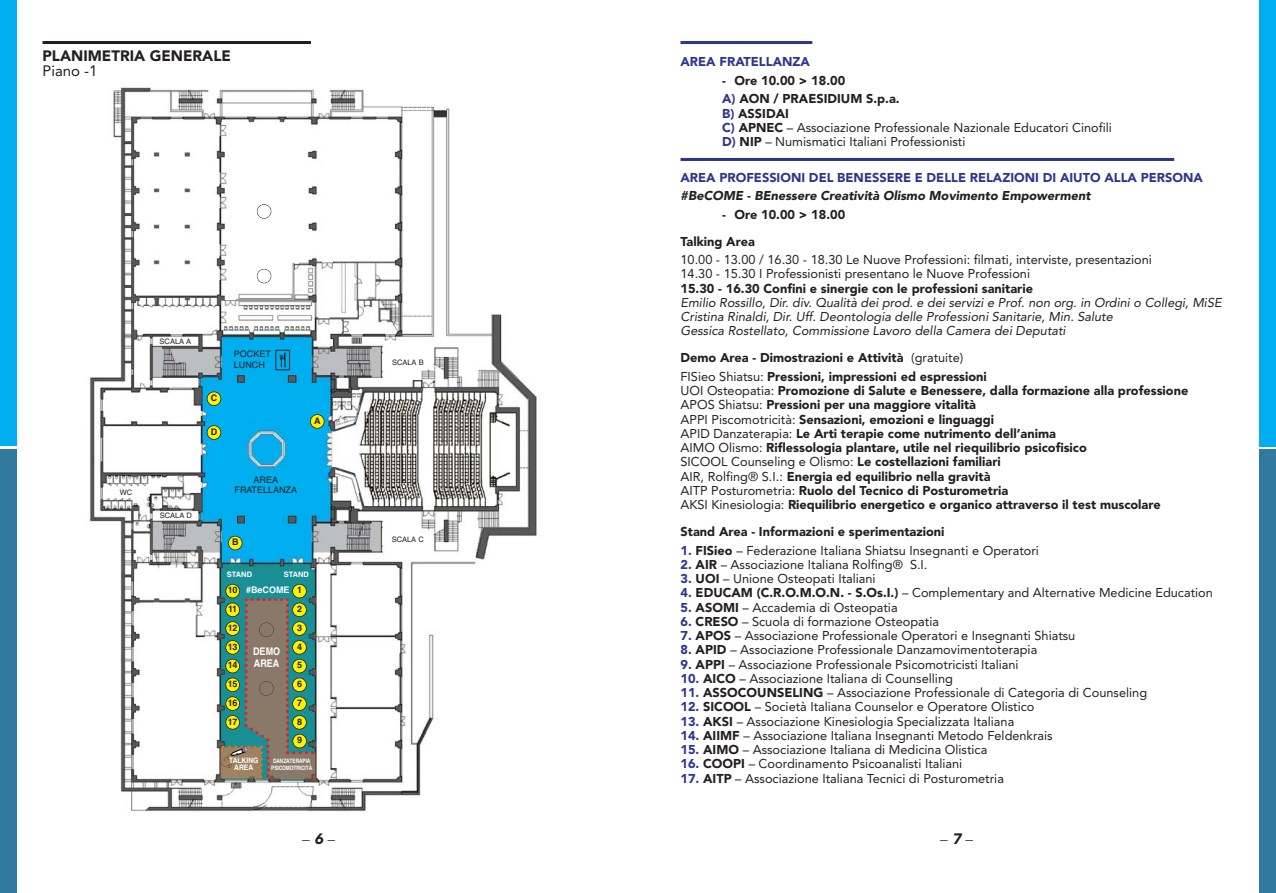
<style>
.page{position:relative;width:1276px;height:893px;background:#fff}
.page>*{position:absolute;margin:0;border:0;box-sizing:border-box;transform-origin:0 0}
.t1{font:900 15px "Avenir";color:#231f20}
.t2{font:15px "Avenir";color:#231f20}
.t3{font:italic 900 15px "Avenir";color:#231f20}
.t4{font:12.75px/14.2px "Avenir";color:#231f20}
.t5{font:900 12.75px/14.2px "Avenir";color:#231f20}
.t6{font:italic 12.75px/14.2px "Avenir";color:#231f20}
.t7{font:900 12.75px "Avenir";color:#2e358e}
.t8{font:italic 900 12.75px "Avenir";color:#231f20}
.t9{font:700 10.5px/12px "Helvetica";color:#fff;scale:.86 1}
.t10{font:700 9px/18.8px "Helvetica";letter-spacing:-.05em;color:#231f20;text-align:justify}
.t11{font:9px/10.5px "Helvetica";color:#231f20}
.t12{font:700 9px "Helvetica";color:#fff}
.t13{font:7.5px "Helvetica";color:#231f20}
.t14{font:700 7.5px/6.6px "Helvetica";color:#fff;text-align:center;scale:.89 1}
.t15{font:700 7.5px "Helvetica";color:#fff}
.t16{font:700 6px/7.2px "Helvetica";letter-spacing:-.025em;color:#fff;scale:.82 1}
.s1{color:#2e358e}
.s2{font-weight:900;color:#2e358e}
.s3{font-weight:900}
.s4{font-weight:400}
</style>
<div class="page">
<hr style="left:43px;top:41px;width:268px;height:3px;background:#231f20">
<img style="left:89px;top:87px;width:448px;height:725px">
<div style="left:207px;top:426px;width:14px;height:13px;background:#fff200;border-radius:50%"></div>
<div style="left:207px;top:425px;width:14px;height:15px;border:2px solid #231f20;border-radius:50%"></div>
<div style="left:207px;top:392px;width:14px;height:14px;background:#fff200;border-radius:50%"></div>
<div style="left:207px;top:391px;width:14px;height:15px;border:2px solid #231f20;border-radius:50%"></div>
<div style="left:257px;top:204px;width:14px;height:15px;border:1px solid #231f20;border-radius:50%"></div>
<div style="left:257px;top:269px;width:14px;height:14px;border:1px solid #231f20;border-radius:50%"></div>
<hr style="left:680px;top:41px;width:132px;height:3px;background:#2e358e">
<hr style="left:680px;top:158px;width:494px;height:3px;background:#2e358e">
<div style="left:0;top:0;width:17px;height:446px;background:#00aeef"></div>
<div style="left:1259px;top:0;width:17px;height:446px;background:#00aeef"></div>
<div style="left:1259px;top:449px;width:17px;height:444px;background:#3279a0"></div>
<div style="left:0;top:449px;width:17px;height:444px;background:#3279a0"></div>
<div style="left:293px;top:584px;width:13px;height:14px;background:#fff200;border-radius:50%"></div>
<div style="left:292px;top:584px;width:15px;height:14px;border:2px solid #231f20;border-radius:50%"></div>
<div style="left:226px;top:584px;width:14px;height:14px;background:#fff200;border-radius:50%"></div>
<div style="left:225px;top:584px;width:15px;height:14px;border:2px solid #231f20;border-radius:50%"></div>
<div style="left:310px;top:415px;width:14px;height:13px;background:#fff200;border-radius:50%"></div>
<div style="left:310px;top:414px;width:14px;height:15px;border:2px solid #231f20;border-radius:50%"></div>
<div style="left:228px;top:536px;width:14px;height:14px;background:#fff200;border-radius:50%"></div>
<div style="left:228px;top:536px;width:14px;height:14px;border:2px solid #231f20;border-radius:50%"></div>
<img style="left:246px;top:640px;width:70px;height:140px">
<img style="left:220px;top:747px;width:1px;height:31px">
<svg style="left:221px;top:598px;width:93px;height:180px"></svg>
<svg style="left:280px;top:352px;width:5px;height:15px"></svg>
<div style="left:275px;top:350px;width:15px;height:20px;border:1px solid #231f20"></div>
<p class="t1" style="left:43px;top:49px;width:190px">PLANIMETRIA GENERALE</p>
<p class="t2" style="left:43px;top:64px;width:57px">Piano -1</p>
<p class="t13" style="left:120px;top:489px;width:14px">WC</p>
<p class="t13" style="left:160px;top:339px;width:33px">SCALA A</p>
<p class="t13" style="left:160px;top:513px;width:34px">SCALA D</p>
<p class="t10" style="left:211px;top:389px;width:8px">C</p>
<p class="t10" style="left:211px;top:424px;width:8px">D</p>
<p class="t11" style="left:234px;top:350px;width:38px">POCKET<br>LUNCH</p>
<p class="t10" style="left:314px;top:412px;width:8px">A</p>
<p class="t11" style="left:235px;top:475px;width:64px;text-align:center">AREA<br>FRATELLANZA</p>
<p class="t10" style="left:232px;top:534px;width:8px">B</p>
<p class="t15" style="left:227px;top:572px;width:27px">STAND</p>
<p class="t15" style="left:284px;top:572px;width:27px">STAND</p>
<p class="t12" style="left:246px;top:586px;width:45px">#BeCOME</p>
<p class="t10" style="left:228px;top:582px;width:11px">10<br>11<br>12<br>13<br>14<br>15<br>16</p>
<p class="t10" style="left:297px;top:582px;width:7px">1<br>2<br>3<br>4<br>5<br>6<br>7<br>8<br>9</p>
<p class="t9" style="left:253px;top:647px;width:33px">DEMO<br>AREA</p>
<p class="t10" style="left:228px;top:713px;width:11px">17</p>
<p class="t14" style="left:229px;top:758px;width:34px">TALKING<br>AREA</p>
<p class="t16" style="left:271px;top:757px;width:51px">DANZATERAPIA<br>PSICOMOTRICITÀ</p>
<p class="t3" style="left:302px;top:827px;width:34px">_6_</p>
<p class="t13" style="left:392px;top:359px;width:33px">SCALA B</p>
<p class="t13" style="left:392px;top:537px;width:34px">SCALA C</p>
<p class="t7" style="left:680px;top:57px;width:131px">AREA FRATELLANZA</p>
<p class="t5" style="left:722px;top:72px;width:179px;line-height:18.5px">- Ore 10.00 &gt; 18.00<br><span class="s1">A)</span> AON / PRAESIDIUM S.p.a.</p>
<p class="t4" style="left:722px;top:107px;width:391px"><span class="s2">B)</span> <span class="s3">ASSIDAI<br></span><span class="s2">C)</span> <span class="s3">APNEC</span> – Associazione Professionale Nazionale Educatori Cinofili<br><span class="s2">D)</span> <span class="s3">NIP</span> – Numismatici Italiani Professionisti</p>
<p class="t7" style="left:680px;top:172px;width:524px">AREA PROFESSIONI DEL BENESSERE E DELLE RELAZIONI DI AIUTO ALLA PERSONA</p>
<p class="t8" style="left:680px;top:190px;width:412px">#BeCOME - BEnessere Creatività Olismo Movimento Empowerment</p>
<p class="t5" style="left:680px;top:202px;width:166px;line-height:27px;text-indent:42px">- Ore 10.00 &gt; 18.00<br>Talking Area</p>
<p class="t4" style="left:680px;top:254px;width:473px">10.00 - 13.00 / 16.30 - 18.30 Le Nuove Professioni: filmati, interviste, presentazioni<br>14.30 - 15.30 I Professionisti presentano le Nuove Professioni</p>
<p class="t5" style="left:680px;top:282px;width:354px">15.30 - 16.30 Confini e sinergie con le professioni sanitarie</p>
<p class="t6" style="left:680px;top:296px;width:542px">Emilio Rossillo, Dir. div. Qualità dei prod. e dei servizi e Prof. non org. in Ordini o Collegi, MiSE<br>Cristina Rinaldi, Dir. Uff. Deontologia delle Professioni Sanitarie, Min. Salute<br>Gessica Rostellato, Commissione Lavoro della Camera dei Deputati</p>
<p class="t5" style="left:680px;top:350px;width:308px;line-height:18.5px">Demo Area - Dimostrazioni e Attività <span class="s4">(gratuite)<br>FISieo Shiatsu:</span> Pressioni, impressioni ed espressioni</p>
<p class="t5" style="left:680px;top:385px;width:509px"><span class="s4">UOI Osteopatia:</span> Promozione di Salute e Benessere, dalla formazione alla professione <span class="s4">APOS Shiatsu:</span> Pressioni per una maggiore vitalità<br><span class="s4">APPI Piscomotricità:</span> Sensazioni, emozioni e linguaggi<br><span class="s4">APID Danzaterapia:</span> Le Arti terapie come nutrimento dell’anima<br><span class="s4">AIMO Olismo:</span> Riflessologia plantare, utile nel riequilibrio psicofisico<br><span class="s4">SICOOL Counseling e Olismo:</span> Le costellazioni familiari<br><span class="s4">AIR, Rolfing® S.I.:</span> Energia ed equilibrio nella gravità<br><span class="s4">AITP Posturometria:</span> Ruolo del Tecnico di Posturometria<br><span class="s4">AKSI Kinesiologia:</span> Riequilibrio energetico e organico attraverso il test muscolare</p>
<p class="t5" style="left:680px;top:526px;width:265px">Stand Area - Informazioni e sperimentazioni</p>
<p class="t4" style="left:680px;top:544px;width:360px"><span class="s2">1.</span> <span class="s3">FISieo</span> – Federazione Italiana Shiatsu Insegnanti e Operatori</p>
<p class="t4" style="left:680px;top:558px;width:248px"><span class="s2">2.</span> <span class="s3">AIR</span> – Associazione Italiana Rolfing® S.I.</p>
<p class="t4" style="left:680px;top:573px;width:197px"><span class="s2">3.</span> <span class="s3">UOI</span> – Unione Osteopati Italiani</p>
<p class="t4" style="left:680px;top:587px;width:534px"><span class="s2">4.</span> <span class="s3">EDUCAM (C.R.O.M.O.N. - S.Os.I.)</span> – Complementary and Alternative Medicine Education</p>
<p class="t4" style="left:680px;top:601px;width:219px"><span class="s2">5.</span> <span class="s3">ASOMI</span> – Accademia di Osteopatia</p>
<p class="t4" style="left:680px;top:615px;width:260px"><span class="s2">6.</span> <span class="s3">CRESO</span> – Scuola di formazione Osteopatia</p>
<p class="t4" style="left:680px;top:630px;width:396px"><span class="s2">7.</span> <span class="s3">APOS</span> – Associazione Professionale Operatori e Insegnanti Shiatsu</p>
<p class="t4" style="left:680px;top:644px;width:358px"><span class="s2">8.</span> <span class="s3">APID</span> – Associazione Professionale Danzamovimentoterapia</p>
<p class="t4" style="left:680px;top:658px;width:340px"><span class="s2">9.</span> <span class="s3">APPI</span> – Associazione Professionale Psicomotricisti Italiani</p>
<p class="t4" style="left:680px;top:672px;width:274px"><span class="s2">10.</span> <span class="s3">AICO</span> – Associazione Italiana di Counselling</p>
<p class="t4" style="left:680px;top:687px;width:468px"><span class="s2">11.</span> <span class="s3">ASSOCOUNSELING</span> – Associazione Professionale di Categoria di Counseling</p>
<p class="t4" style="left:680px;top:701px;width:355px"><span class="s2">12.</span> <span class="s3">SICOOL</span> – Società Italiana Counselor e Operatore Olistico</p>
<p class="t4" style="left:680px;top:715px;width:335px"><span class="s2">13.</span> <span class="s3">AKSI</span> – Associazione Kinesiologia Specializzata Italiana</p>
<p class="t4" style="left:680px;top:729px;width:373px"><span class="s2">14.</span> <span class="s3">AIIMF</span> – Associazione Italiana Insegnanti Metodo Feldenkrais</p>
<p class="t4" style="left:680px;top:744px;width:308px"><span class="s2">15.</span> <span class="s3">AIMO</span> – Associazione Italiana di Medicina Olistica</p>
<p class="t4" style="left:680px;top:758px;width:283px"><span class="s2">16.</span> <span class="s3">COOPI</span> – Coordinamento Psicoanalisti Italiani</p>
<p class="t4" style="left:680px;top:772px;width:325px"><span class="s2">17.</span> <span class="s3">AITP</span> – Associazione Italiana Tecnici di Posturometria</p>
<p class="t3" style="left:940px;top:827px;width:34px">_7_</p>
</div>
